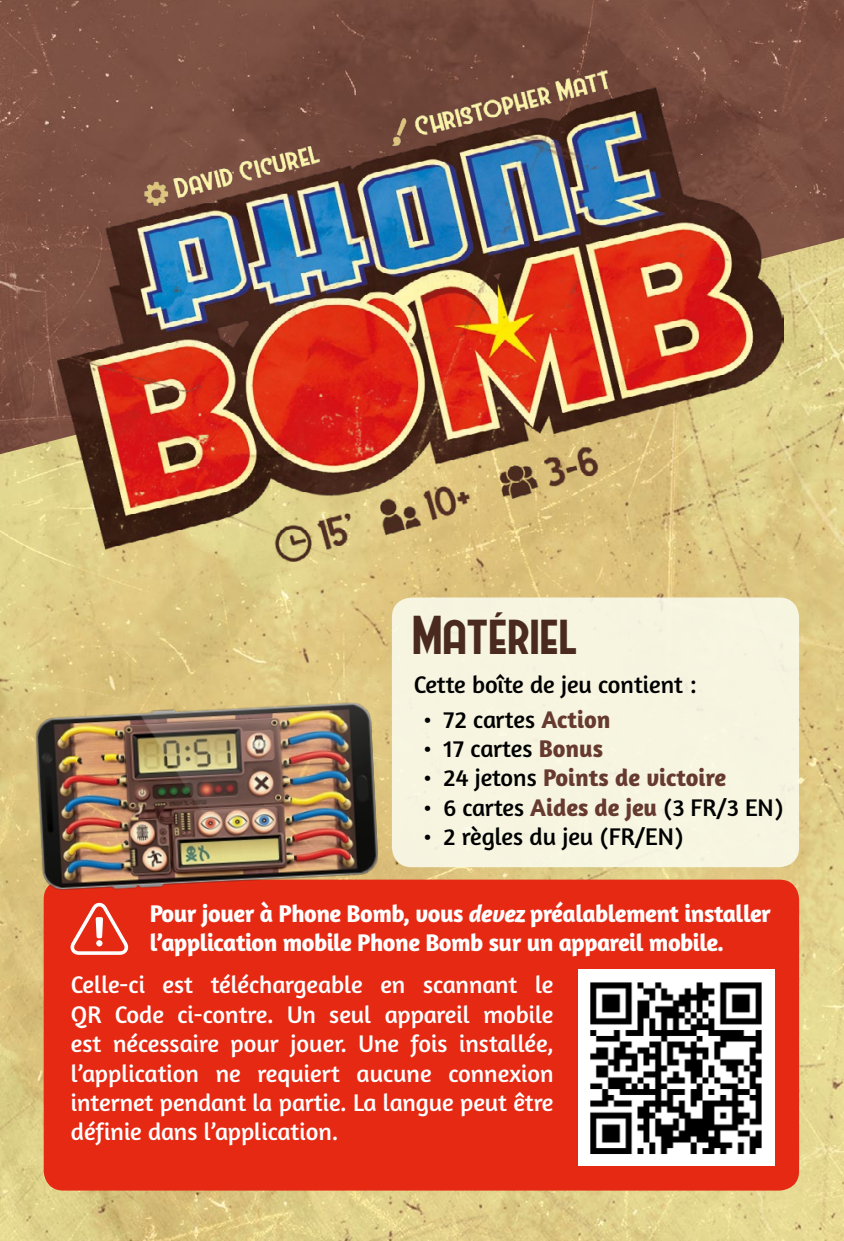
<style>
.page{position:relative;width:844px;height:1241px;background:#fff}
.page>*{position:absolute;margin:0;border:0;box-sizing:border-box;transform-origin:0 0}
.t1{font:49px "Westmeath";color:#4a2a1f}
.t2{font:24.5px/29.4px "Amaranth";color:#fff;text-align:justify}
.t3{font:24.5px "Amaranth";color:#000}
.t4{font:700 24.5px/29.4px "Amaranth";letter-spacing:-.02em;color:#fff}
.t5{font:700 24.5px "Amaranth";color:#663a2f}
.s1{font-weight:700;color:#663a2f}
.s2{font-weight:400;color:#000}
.s3{font-style:italic}
</style>
<div class="page">
<img style="left:0;top:454px;width:843px;height:786px">
<div style="left:44px;top:879px;width:754px;height:311px;background:#e52913;border-radius:20px"></div>
<div style="left:392px;top:597px;width:406px;height:270px;background:#f7f5e0;border-radius:20px"></div>
<img style="left:0;top:0;width:843px;height:454px">
<img style="left:578px;top:969px;width:196px;height:196px">
<img style="left:17px;top:686px;width:379px;height:219px">
<img style="left:57px;top:71px;width:726px;height:490px">
<svg style="left:68px;top:902px;width:62px;height:52px"></svg>
<svg style="left:96px;top:939px;width:6px;height:7px"></svg>
<h1 class="t1" style="left:414px;top:606px;width:167px">Matériel</h1>
<p class="t3" style="left:414px;top:670px;width:284px">Cette boîte de jeu contient :</p>
<p class="t3" style="left:423px;top:704px;width:188px">• 72 cartes <span class="s1">Action</span></p>
<p class="t3" style="left:423px;top:734px;width:181px">• 17 cartes <span class="s1">Bonus</span></p>
<p class="t5" style="left:423px;top:762px;width:304px"><span class="s2">• 24 jetons</span> Points de victoire</p>
<p class="t3" style="left:423px;top:793px;width:361px">• 6 cartes <span class="s1">Aides de jeu</span> (3 FR/3 EN)</p>
<p class="t3" style="left:423px;top:822px;width:261px">• 2 règles du jeu (FR/EN)</p>
<p class="t4" style="left:150px;top:897px;width:622px">Pour jouer à Phone Bomb, vous <span class="s3">devez</span> préalablement installer l’application mobile Phone Bomb sur un appareil mobile.</p>
<p class="t2" style="left:71px;top:969px;width:484px">Celle-ci est téléchargeable en scannant le QR Code ci-contre. Un seul appareil mobile est nécessaire pour jouer. Une fois installée, l’application ne requiert aucune connexion internet pendant la partie. La langue peut être définie dans l’application.</p>
</div>
